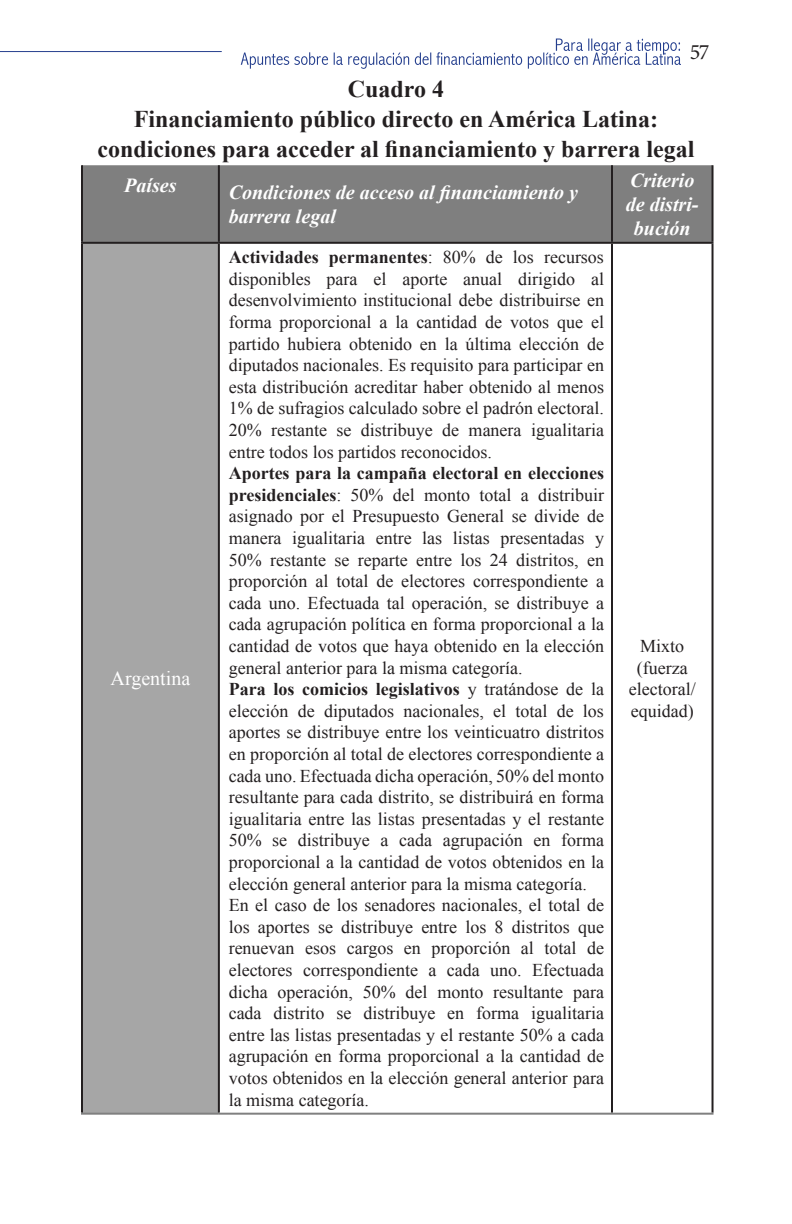
<style>
.page{position:relative;width:792px;height:1224px;background:#fff}
.page>*{position:absolute;margin:0;border:0;box-sizing:border-box;transform-origin:0 0}
.t1{font:700 24px/30px "Times New Roman";color:#231f20;text-align:center}
.t2{font:22px "Minion Pro";color:#231f20}
.t3{font:italic 700 20px/24px "Times New Roman";color:#fff}
.t4{font:20px "Times New Roman";color:#fff}
.t5{font:18px/21.6px "Times New Roman";color:#231f20;text-align:justify}
.s1{font-style:inherit}
.s2{font-weight:700}
</style>
<div class="page">
<hr style="left:0;top:51px;width:222px;height:1px;background:#253f8e">
<svg style="left:241px;top:39px;width:440px;height:30px"></svg>
<div style="left:83px;top:165px;width:629px;height:77px;background:#7f7f7f"></div>
<div style="left:82px;top:243px;width:137px;height:871px;background:#a6a6a6"></div>
<hr style="left:81px;top:165px;width:2px;height:77px;background:#231f20">
<hr style="left:218px;top:165px;width:2px;height:77px;background:#231f20">
<hr style="left:611px;top:165px;width:2px;height:77px;background:#231f20">
<hr style="left:712px;top:165px;width:2px;height:77px;background:#231f20">
<hr style="left:81px;top:242px;width:138px;height:2px;background:#231f20">
<hr style="left:81px;top:244px;width:2px;height:869px;background:#231f20">
<hr style="left:219px;top:242px;width:393px;height:2px;background:#231f20">
<hr style="left:218px;top:244px;width:2px;height:869px;background:#231f20">
<hr style="left:612px;top:242px;width:102px;height:2px;background:#231f20">
<hr style="left:611px;top:244px;width:2px;height:869px;background:#231f20">
<hr style="left:712px;top:244px;width:2px;height:869px;background:#231f20">
<hr style="left:81px;top:1113px;width:138px;height:2px;background:#808080">
<hr style="left:219px;top:1113px;width:393px;height:2px;background:#808080">
<hr style="left:612px;top:1113px;width:102px;height:2px;background:#808080">
<p class="t2" style="left:690px;top:37px;width:21px">57</p>
<p class="t1" style="left:348px;top:74px;width:98px"><span class="s1">C</span>uadro <span class="s1">4</span></p>
<p class="t1" style="left:97px;top:104px;width:599px">Financiamiento público directo en América Latina: condiciones para acceder al financiamiento y barrera legal</p>
<p class="t3" style="left:124px;top:173px;width:54px">Países</p>
<p class="t3" style="left:229px;top:180px;width:351px">Condiciones de acceso al financiamiento y barrera legal</p>
<p class="t3" style="left:626px;top:168px;width:74px;text-align:center">Criterio de distri&shy;bución</p>
<p class="t4" style="left:111px;top:665px;width:81px">Argentina</p>
<p class="t5" style="left:229px;top:246px;width:377px"><span class="s2">Actividades permanentes</span>: 80% de los recursos disponibles para el aporte anual dirigido al desenvolvimiento institucional debe distribuirse en forma proporcional a la cantidad de votos que el partido hubiera obtenido en la última elección de diputados nacionales. Es requisito para participar en esta distribución acreditar haber obtenido al menos 1% de sufragios calculado sobre el padrón electoral.<br>20% restante se distribuye de manera igualitaria entre todos los partidos reconocidos.</p>
<p class="t5" style="left:229px;top:462px;width:377px"><span class="s2">Aportes para la campaña electoral en elecciones presidenciales</span>: 50% del monto total a distribuir asignado por el Presupuesto General se divide de manera igualitaria entre las listas presentadas y 50% restante se reparte entre los 24 distritos, en proporción al total de electores correspondiente a cada uno. Efectuada tal operación, se distribuye a cada agrupación política en forma proporcional a la cantidad de votos que haya obtenido en la elección general anterior para la misma categoría.</p>
<p class="t5" style="left:229px;top:678px;width:377px"><span class="s2">Para los comicios legislativos</span> y tratándose de la elección de diputados nacionales, el total de los aportes se distribuye entre los veinticuatro distritos en proporción al total de electores correspondiente a cada uno. Efectuada dicha operación, 50% del monto resultante para cada distrito, se distribuirá en forma igualitaria entre las listas presentadas y el restante 50% se distribuye a cada agrupación en forma proporcional a la cantidad de votos obtenidos en la elección general anterior para la misma categoría.</p>
<p class="t5" style="left:229px;top:894px;width:377px">En el caso de los senadores nacionales, el total de los aportes se distribuye entre los 8 distritos que renuevan esos cargos en proporción al total de electores correspondiente a cada uno. Efectuada dicha operación, 50% del monto resultante para cada distrito se distribuye en forma igualitaria entre las listas presentadas y el restante 50% a cada agrupación en forma proporcional a la cantidad de votos obtenidos en la elección general anterior para la misma categoría.</p>
<p class="t5" style="left:629px;top:635px;width:68px;text-align:center">Mixto (fuerza electoral/ equidad)</p>
</div>
